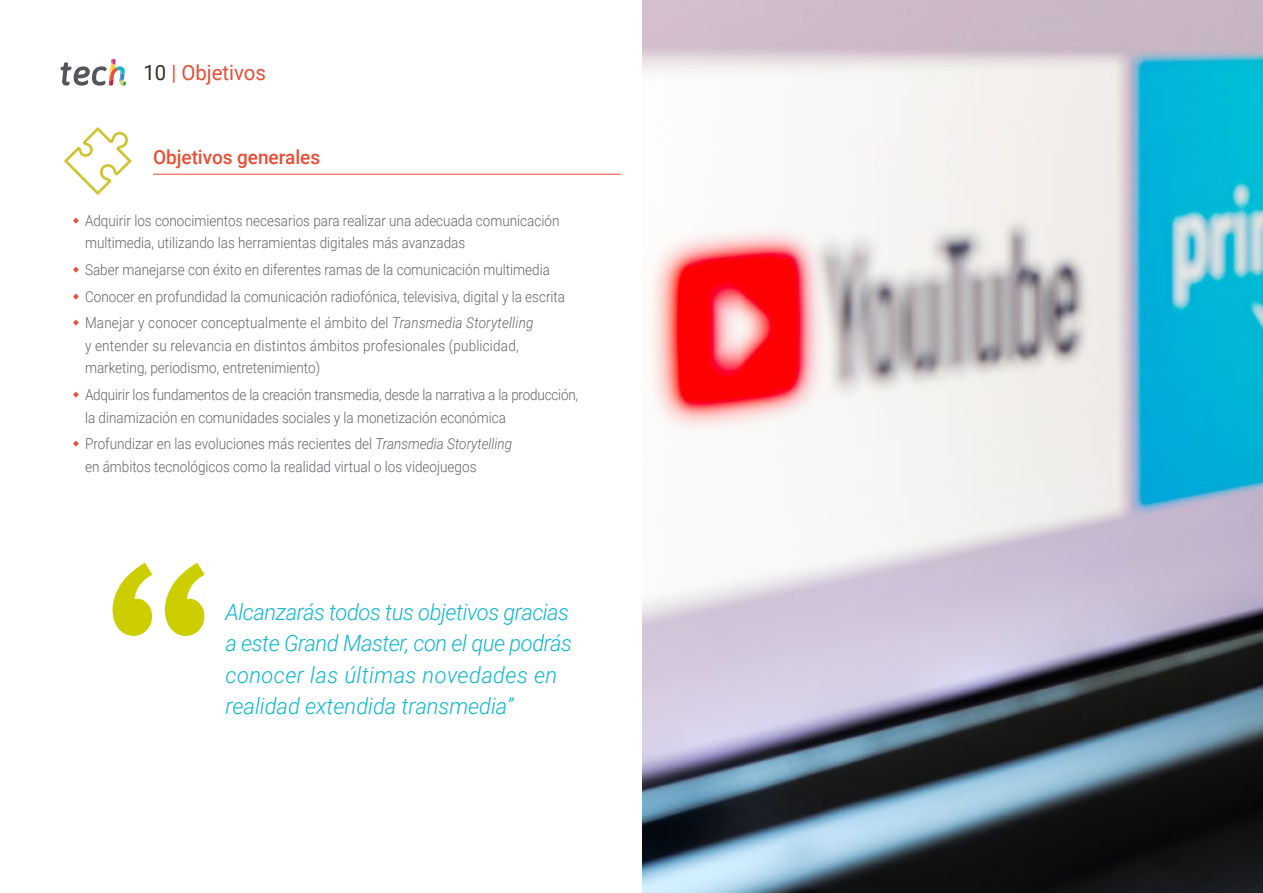
<style>
.page{position:relative;width:1263px;height:893px;background:#fff}
.page>*{position:absolute;margin:0;border:0;box-sizing:border-box;transform-origin:0 0}
.t1{font:italic 300 22.5px/31.5px "Roboto";letter-spacing:-.02em;color:#0fb6cf}
.t2{font:21px "Roboto";color:#e94d35}
.t3{font:500 19.5px "Roboto";color:#e94d35}
.t4{font:300 15px/22.5px "Roboto";color:#61646a;scale:.9 1}
.s1{color:#312e20}
.s2{font-style:italic}
</style>
<div class="page">
<hr style="left:153px;top:174px;width:468px;height:1px;background:#e94d35">
<svg style="left:64px;top:127px;width:68px;height:68px"></svg>
<svg style="left:61px;top:59px;width:65px;height:27px"></svg>
<img style="left:642px;top:0;width:621px;height:893px">
<svg style="left:113px;top:563px;width:92px;height:73px"></svg>
<h2 class="t2" style="left:144px;top:57px;width:124px"><span class="s1">10</span> | Objetivos</h2>
<h3 class="t3" style="left:153px;top:144px;width:169px">Objetivos generales</h3>
<p class="t4" style="left:85px;top:208px;width:529px">Adquirir los conocimientos necesarios para realizar una adecuada comunicación multimedia, utilizando las herramientas digitales más avanzadas</p>
<p class="t4" style="left:85px;top:256px;width:535px;line-height:26.7px">Saber manejarse con éxito en diferentes ramas de la comunicación multimedia<br>Conocer en profundidad la comunicación radiofónica, televisiva, digital y la escrita<br>Manejar y conocer conceptualmente el ámbito del <span class="s2">Transmedia Storytelling</span></p>
<p class="t4" style="left:85px;top:334px;width:483px">y entender su relevancia en distintos ámbitos profesionales (publicidad, marketing, periodismo, entretenimiento)</p>
<p class="t4" style="left:85px;top:383px;width:549px">Adquirir los fundamentos de la creación transmedia, desde la narrativa a la producción, la dinamización en comunidades sociales y la monetización económica</p>
<p class="t4" style="left:85px;top:432px;width:476px">Profundizar en las evoluciones más recientes del <span class="s2">Transmedia Storytelling </span>en ámbitos tecnológicos como la realidad virtual o los videojuegos</p>
<h1 class="t1" style="left:226px;top:595px;width:348px">Alcanzarás todos tus objetivos gracias a este Grand Master, con el que podrás conocer las últimas novedades en realidad extendida transmedia”</h1>
</div>
